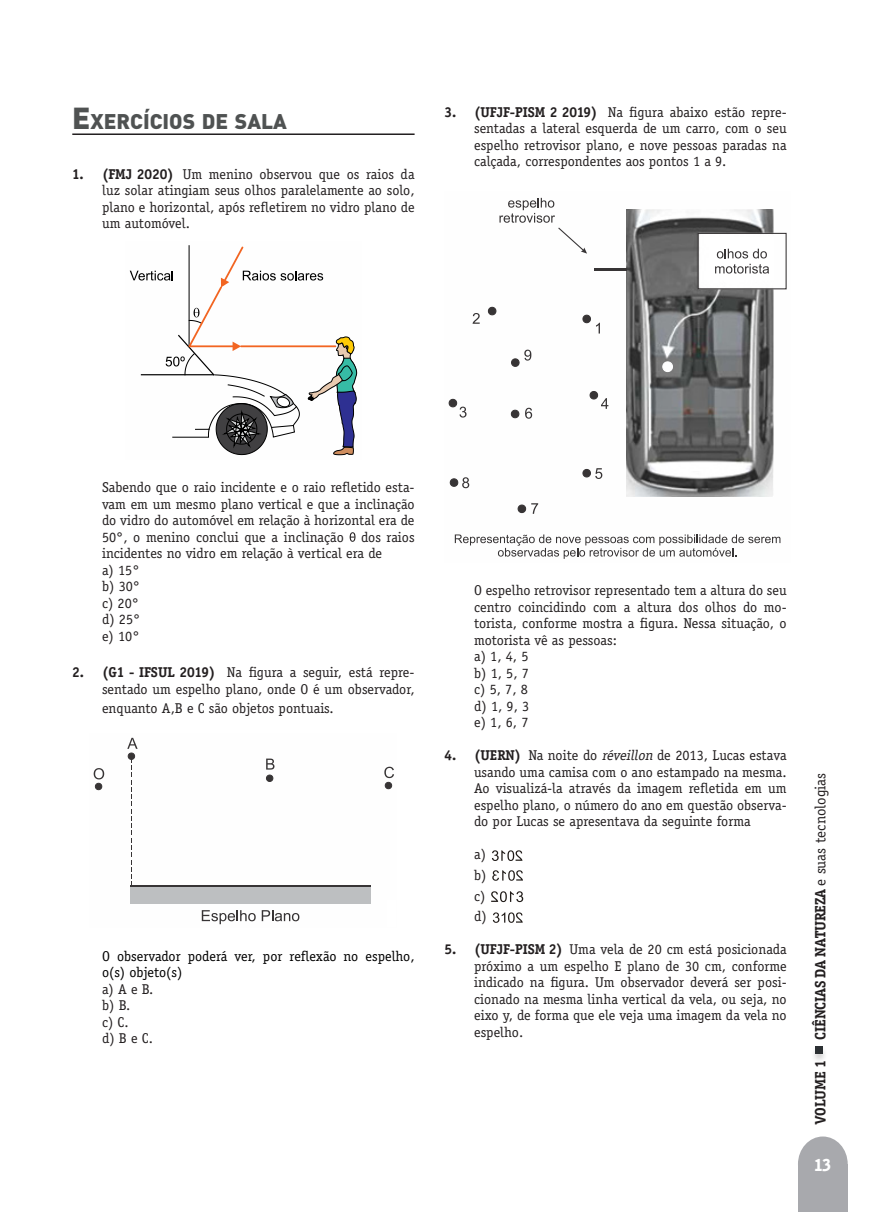
<style>
.page{position:relative;width:893px;height:1212px;background:#fff}
.page>*{position:absolute;margin:0;border:0;box-sizing:border-box;transform-origin:0 0}
._17_EO_título{font:900 21px "DINOT";color:#4f5252}
.t1{font:18px "Secular One";color:#fff}
.t2{font:700 15px "Officina Ser ITC";color:#231f20}
.t3{font:14.25px/16.5px "Officina Serif Std";color:#231f20;text-align:justify}
.t4{font:14.25px/16.5px "Officina Serif Std";color:#000}
.s1{font-size:30px}
.s2{font-family:"Officina Ser ITC";font-weight:700}
.s3{font-style:italic}
.s4{font-family:"Officina Serif Std";font-weight:400}
</style>
<div class="page">
<div style="left:798px;top:1136px;width:50px;height:56px;background:#a8a9ad;border-radius:50%"></div>
<div style="left:798px;top:1165px;width:50px;height:47px;background:#a8a9ad"></div>
<div style="left:811px;top:1046px;width:17px;height:17px;background:#231f20;opacity:.21"></div>
<div style="left:816px;top:1046px;width:7px;height:7px;background:#2c3033"></div>
<hr style="left:72px;top:133px;width:343px;height:2px;background:#231f20">
<hr style="left:189px;top:246px;width:1px;height:100px;background:#000">
<svg style="left:130px;top:247px;width:227px;height:209px"></svg>
<svg style="left:350px;top:532px;width:5px;height:10px"></svg>
<div style="left:130px;top:886px;width:241px;height:18px;background:#bdbfc1"></div>
<hr style="left:130px;top:885px;width:241px;height:2px;background:#373435">
<svg style="left:127px;top:738px;width:11px;height:147px"></svg>
<svg style="left:266px;top:758px;width:8px;height:24px"></svg>
<svg style="left:384px;top:767px;width:10px;height:23px"></svg>
<svg style="left:94px;top:768px;width:10px;height:22px"></svg>
<svg style="left:202px;top:910px;width:54px;height:14px"></svg>
<svg style="left:262px;top:910px;width:37px;height:11px"></svg>
<img style="left:627px;top:209px;width:146px;height:288px">
<hr style="left:594px;top:268px;width:33px;height:3px;background:#373435">
<svg style="left:487px;top:306px;width:10px;height:10px"></svg>
<svg style="left:582px;top:314px;width:18px;height:19px"></svg>
<svg style="left:473px;top:313px;width:7px;height:11px"></svg>
<svg style="left:448px;top:398px;width:18px;height:20px"></svg>
<svg style="left:589px;top:391px;width:19px;height:18px"></svg>
<svg style="left:582px;top:468px;width:20px;height:11px"></svg>
<svg style="left:510px;top:408px;width:22px;height:11px"></svg>
<svg style="left:517px;top:503px;width:21px;height:11px"></svg>
<svg style="left:449px;top:477px;width:20px;height:11px"></svg>
<svg style="left:511px;top:350px;width:20px;height:17px"></svg>
<svg style="left:499px;top:198px;width:88px;height:56px"></svg>
<svg style="left:717px;top:249px;width:50px;height:9px"></svg>
<svg style="left:715px;top:264px;width:54px;height:10px"></svg>
<div style="left:697px;top:233px;width:90px;height:56px;border:1px solid #373435"></div>
<svg style="left:455px;top:534px;width:325px;height:25px"></svg>
<svg style="left:662px;top:361px;width:11px;height:12px"></svg>
<svg style="left:492px;top:850px;width:30px;height:11px"></svg>
<svg style="left:492px;top:870px;width:31px;height:11px"></svg>
<svg style="left:491px;top:891px;width:32px;height:11px"></svg>
<svg style="left:493px;top:912px;width:30px;height:11px"></svg>
<p class="_17_EO_título" style="left:72px;top:107px;width:216px"><span class="s1">E</span>XERCÍCIOS DE SALA</p>
<p class="t3" style="left:102px;top:166px;width:314px;text-indent:-30px"><span class="s2">1. (FMJ 2020)</span> Um menino observou que os raios da luz solar atingiam seus olhos paralelamente ao solo, plano e horizontal, após refletirem no vidro plano de um automóvel.</p>
<p class="t3" style="left:474px;top:103px;width:314px;text-indent:-30px"><span class="s2">3. (UFJF-PISM 2 2019)</span> Na figura abaixo estão repre&shy;sentadas a lateral esquerda de um carro, com o seu espelho retrovisor plano, e nove pessoas paradas na calçada, correspondentes aos pontos 1 a 9.</p>
<p class="t3" style="left:102px;top:479px;width:314px">Sabendo que o raio incidente e o raio refletido esta&shy;vam em um mesmo plano vertical e que a inclinação do vidro do automóvel em relação à horizontal era de 50°, o menino conclui que a inclinação dos raios incidentes no vidro em relação à vertical era de</p>
<p class="t3" style="left:102px;top:562px;width:39px">a) 15°</p>
<p class="t3" style="left:102px;top:578px;width:39px">b) 30°</p>
<p class="t3" style="left:102px;top:595px;width:38px">c) 20°</p>
<p class="t3" style="left:102px;top:611px;width:40px">d) 25°</p>
<p class="t3" style="left:102px;top:628px;width:39px">e) 10°</p>
<p class="t3" style="left:72px;top:664px;width:344px;text-align:right"><span class="s2">2. (G1 - IFSUL 2019)</span> Na figura a seguir, está repre&shy;sentado um espelho plano, onde O é um observador,</p>
<p class="t3" style="left:102px;top:700px;width:233px">enquanto A,B e C são objetos pontuais.</p>
<p class="t4" style="left:102px;top:948px;width:314px">O observador poderá ver, por reflexão no espelho, o(s) objeto(s)</p>
<p class="t3" style="left:102px;top:981px;width:53px">a) A e B.</p>
<p class="t3" style="left:102px;top:997px;width:30px">b) B.</p>
<p class="t3" style="left:102px;top:1014px;width:28px">c) C.</p>
<p class="t3" style="left:102px;top:1030px;width:52px">d) B e C.</p>
<p class="t3" style="left:474px;top:582px;width:314px">O espelho retrovisor representado tem a altura do seu centro coincidindo com a altura dos olhos do mo&shy;torista, conforme mostra a figura. Nessa situação, o motorista vê as pessoas:</p>
<p class="t3" style="left:474px;top:648px;width:56px">a) 1, 4, 5</p>
<p class="t3" style="left:474px;top:664px;width:56px">b) 1, 5, 7</p>
<p class="t3" style="left:474px;top:681px;width:55px">c) 5, 7, 8</p>
<p class="t3" style="left:474px;top:697px;width:57px">d) 1, 9, 3</p>
<p class="t3" style="left:474px;top:714px;width:56px">e) 1, 6, 7</p>
<p class="t3" style="left:474px;top:747px;width:314px;text-indent:-30px"><span class="s2">4. (UERN)</span> Na noite do <span class="s3">réveillon</span> de 2013, Lucas estava usando uma camisa com o ano estampado na mesma.<br>Ao visualizá-la através da imagem refletida em um espelho plano, o número do ano em questão observa&shy;do por Lucas se apresentava da seguinte forma</p>
<p class="t3" style="left:474px;top:846px;width:13px">a)</p>
<p class="t3" style="left:474px;top:867px;width:14px">b)</p>
<p class="t3" style="left:474px;top:887px;width:13px">c)</p>
<p class="t3" style="left:474px;top:908px;width:14px">d)</p>
<p class="t3" style="left:474px;top:941px;width:314px;text-indent:-30px"><span class="s2">5. (UFJF-PISM 2)</span> Uma vela de 20 cm está posicionada próximo a um espelho E plano de 30 cm, conforme indicado na figura. Um observador deverá ser posi&shy;cionado na mesma linha vertical da vela, ou seja, no eixo y, de forma que ele veja uma imagem da vela no espelho.</p>
<p class="t2" style="left:811px;top:1040px;width:268px;rotate:-90deg">CIÊNCIAS DA NATUREZA <span class="s4">e suas tecnologias</span></p>
<p class="t2" style="left:811px;top:1124px;width:66px;rotate:-90deg">VOLUME 1</p>
<p class="t1" style="left:814px;top:1152px;width:18px">13</p>
</div>
